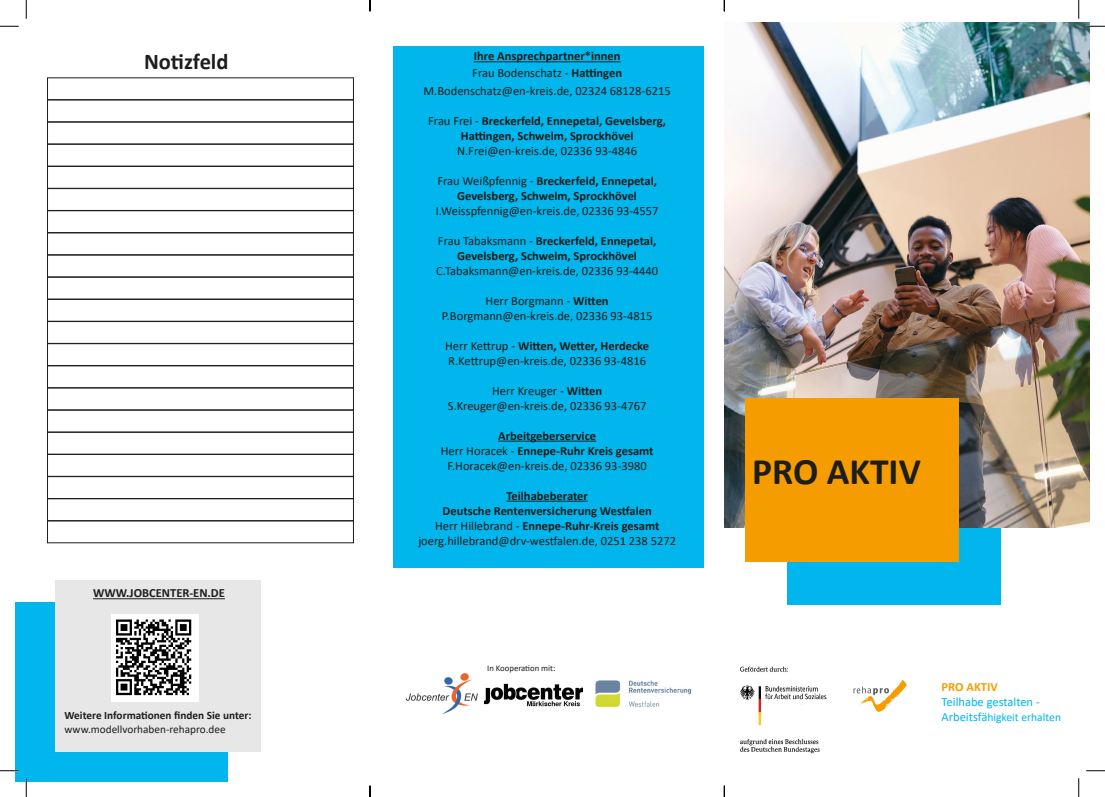
<style>
.page{position:relative;width:1105px;height:797px;background:#fff}
.page>*{position:absolute;margin:0;border:0;box-sizing:border-box;transform-origin:0 0}
.t1{font:700 37.5px "Calibri";color:#1d1d1b}
.t2{font:700 22.5px "Calibri";color:#1d1d1b}
.t3{font:12.5px/15px "Calibri";color:#1d1d1b;text-align:center}
.t4{font:700 12.5px/15px "Calibri";color:#1d1d1b;text-align:center}
.t5{font:12.5px "Calibri";color:#00b6ed}
.t6{font:700 12.5px "Calibri";color:#f59d00}
.t7{font:11.62px "Calibri";color:#00b6ed}
.t8{font:700 11.25px "Calibri";color:#1d1d1b}
.t9{font:11.25px "Calibri";color:#1d1d1b}
.t10{font:8.75px "Calibri";color:#1d1d1b}
.s1{font-weight:700}
.s2{font-weight:400}
.s3{font-size:12.5px}
</style>
<div class="page">
<div style="left:787px;top:441px;width:214px;height:163px;background:#00b6ed"></div>
<div style="left:16px;top:602px;width:212px;height:179px;background:#00b6ed"></div>
<div style="left:393px;top:47px;width:311px;height:521px;background:#00b6ed"></div>
<div style="left:55px;top:580px;width:205px;height:172px;background:#e7e7e7"></div>
<img style="left:724px;top:22px;width:365px;height:505px">
<div style="left:746px;top:398px;width:213px;height:163px;background:#f59d00"></div>
<hr style="left:474px;top:61px;width:147px;height:1px;background:#1d1d1b">
<hr style="left:498px;top:441px;width:98px;height:1px;background:#1d1d1b">
<hr style="left:506px;top:501px;width:82px;height:1px;background:#1d1d1b">
<img style="left:111px;top:615px;width:88px;height:87px">
<hr style="left:93px;top:598px;width:132px;height:1px;background:#1d1d1b">
<div style="left:47px;top:77px;width:307px;height:23px;border:1px solid #1d1d1b"></div>
<div style="left:47px;top:166px;width:307px;height:23px;border:1px solid #1d1d1b"></div>
<div style="left:47px;top:454px;width:307px;height:22px;border:1px solid #1d1d1b"></div>
<div style="left:47px;top:122px;width:307px;height:22px;border:1px solid #1d1d1b"></div>
<div style="left:47px;top:299px;width:307px;height:22px;border:1px solid #1d1d1b"></div>
<div style="left:47px;top:388px;width:307px;height:22px;border:1px solid #1d1d1b"></div>
<div style="left:47px;top:100px;width:307px;height:22px;border:1px solid #1d1d1b"></div>
<div style="left:47px;top:277px;width:307px;height:22px;border:1px solid #1d1d1b"></div>
<div style="left:47px;top:188px;width:307px;height:23px;border:1px solid #1d1d1b"></div>
<div style="left:47px;top:365px;width:307px;height:23px;border:1px solid #1d1d1b"></div>
<div style="left:47px;top:476px;width:307px;height:23px;border:1px solid #1d1d1b"></div>
<div style="left:47px;top:144px;width:307px;height:22px;border:1px solid #1d1d1b"></div>
<div style="left:47px;top:321px;width:307px;height:23px;border:1px solid #1d1d1b"></div>
<div style="left:47px;top:432px;width:307px;height:22px;border:1px solid #1d1d1b"></div>
<div style="left:47px;top:232px;width:307px;height:23px;border:1px solid #1d1d1b"></div>
<div style="left:47px;top:410px;width:307px;height:22px;border:1px solid #1d1d1b"></div>
<div style="left:47px;top:520px;width:307px;height:23px;border:1px solid #1d1d1b"></div>
<img style="left:740px;top:666px;width:87px;height:88px">
<svg style="left:853px;top:680px;width:54px;height:32px"></svg>
<img style="left:595px;top:680px;width:96px;height:28px">
<img style="left:406px;top:673px;width:72px;height:40px">
<img style="left:485px;top:683px;width:97px;height:23px">
<svg style="left:0;top:25px;width:19px;height:2px"></svg>
<svg style="left:1086px;top:25px;width:19px;height:2px"></svg>
<svg style="left:0;top:770px;width:19px;height:1px"></svg>
<svg style="left:1086px;top:770px;width:19px;height:1px"></svg>
<svg style="left:25px;top:0;width:2px;height:19px"></svg>
<svg style="left:25px;top:778px;width:2px;height:19px"></svg>
<svg style="left:1078px;top:0;width:1px;height:19px"></svg>
<svg style="left:1078px;top:778px;width:1px;height:19px"></svg>
<svg style="left:369px;top:0;width:2px;height:11px"></svg>
<svg style="left:369px;top:785px;width:2px;height:12px"></svg>
<svg style="left:724px;top:785px;width:1px;height:12px"></svg>
<h2 class="t2" style="left:144px;top:45px;width:86px">Notizfeld</h2>
<p class="t4" style="left:93px;top:585px;width:133px">WWW.JOBCENTER-EN.DE</p>
<p class="t8" style="left:65px;top:707px;width:188px">Weitere Informationen finden Sie unter:</p>
<p class="t9" style="left:65px;top:721px;width:163px">www.modellvorhaben-rehapro.dee</p>
<p class="t3" style="left:424px;top:47px;width:249px;line-height:17.1px"><span class="s1">Ihre Ansprechpartner*innen<br></span>Frau Bodenschatz - <span class="s1">Hattingen<br></span>M.Bodenschatz@en-kreis.de, 02324 68128-6215</p>
<p class="t4" style="left:428px;top:113px;width:240px"><span class="s2">Frau Frei -</span> Breckerfeld, Ennepetal, Gevelsberg,<br>Hattingen, Schwelm, Sprockhövel</p>
<p class="t3" style="left:457px;top:143px;width:182px">N.Frei@en-kreis.de, 02336 93-4846</p>
<p class="t4" style="left:437px;top:173px;width:221px"><span class="s2">Frau Weißpfennig -</span> Breckerfeld, Ennepetal,<br>Gevelsberg, Schwelm, Sprockhövel</p>
<p class="t3" style="left:436px;top:203px;width:224px">I.Weisspfennig@en-kreis.de, 02336 93-4557</p>
<p class="t4" style="left:438px;top:233px;width:220px"><span class="s2">Frau Tabaksmann -</span> Breckerfeld, Ennepetal,<br>Gevelsberg, Schwelm, Sprockhövel</p>
<p class="t3" style="left:436px;top:263px;width:223px">C.Tabaksmann@en-kreis.de, 02336 93-4440</p>
<p class="t3" style="left:442px;top:293px;width:212px">Herr Borgmann - <span class="s1">Witten<br></span>P.Borgmann@en-kreis.de, 02336 93-4815</p>
<p class="t3" style="left:445px;top:338px;width:206px;text-align:left">Herr Kettrup - <span class="s1">Witten, Wetter, Herdecke<br></span>R.Kettrup@en-kreis.de, 02336 93-4816</p>
<p class="t3" style="left:448px;top:383px;width:200px">Herr Kreuger - <span class="s1">Witten<br></span>S.Kreuger@en-kreis.de, 02336 93-4767</p>
<p class="t3" style="left:441px;top:428px;width:214px"><span class="s1">Arbeitgeberservice<br></span>Herr Horacek - <span class="s1">Ennepe-Ruhr Kreis gesamt<br></span>F.Horacek@en-kreis.de, 02336 93-3980</p>
<p class="t4" style="left:418px;top:488px;width:259px">Teilhabeberater<br>Deutsche Rentenversicherung Westfalen<br><span class="s2">Herr Hillebrand -</span> Ennepe-Ruhr-Kreis gesamt <span class="s2">joerg.hillebrand@drv-westfalen.de, 0251 238 5272</span></p>
<p class="t10" style="left:487px;top:662px;width:70px">In Kooperation mit:</p>
<h1 class="t1" style="left:752px;top:445px;width:170px">PRO AKTIV</h1>
<p class="t6" style="left:941px;top:678px;width:58px">PRO AKTIV</p>
<p class="t5" style="left:941px;top:693px;width:100px">Teilhabe gestalten -</p>
<p class="t7" style="left:941px;top:709px;width:121px"><span class="s3">Arbeitsfä</span>higkeit erhalten</p>
</div>
